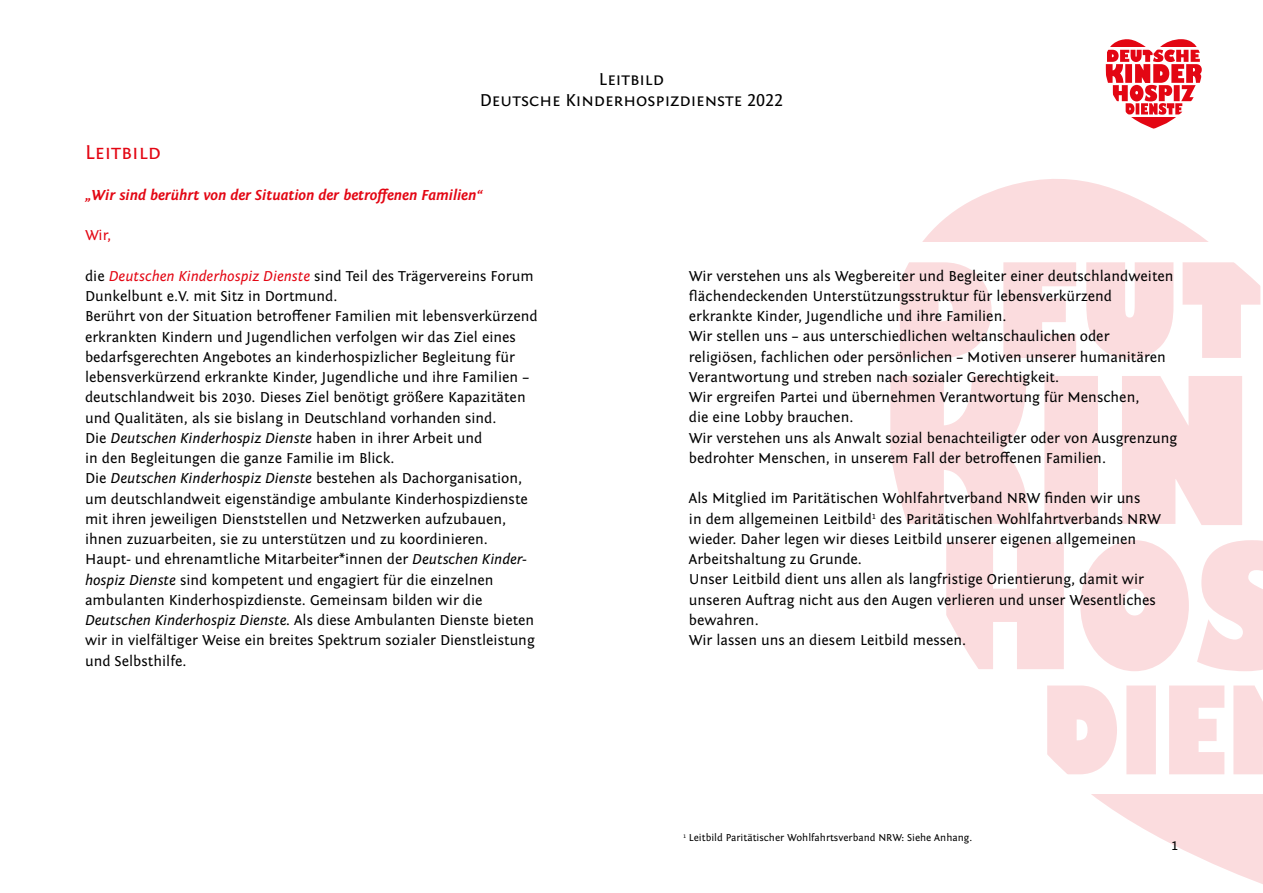
<style>
.page{position:relative;width:1263px;height:893px;background:#fff}
.page>*{position:absolute;margin:0;border:0;box-sizing:border-box;transform-origin:0 0}
.t1{font:21px "Fontin Sans Small Caps";color:#e30613}
.t2{font:18px/21.6px "Fontin Sans Small Caps";color:#000;text-align:center}
.t3{font:15px/20.2px "Fontin Sans";color:#000}
.t4{font:italic 700 15px "Fontin Sans";color:#e30613}
.t5{font:15px "Fontin Sans";color:#e30613}
.t6{font:10.5px "Fontin Sans";color:#000}
.s1{font-style:italic;color:#e30613}
.s2{font-style:italic}
</style>
<div class="page">
<svg style="left:1047px;top:685px;width:216px;height:90px"></svg>
<svg style="left:946px;top:540px;width:317px;height:131px"></svg>
<svg style="left:890px;top:376px;width:352px;height:149px;fill:#fbdcde"></svg>
<svg style="left:900px;top:262px;width:361px;height:97px"></svg>
<svg style="left:923px;top:179px;width:284px;height:62px;fill:#fbdcde"></svg>
<svg style="left:1091px;top:794px;width:172px;height:90px;fill:#fbdcde"></svg>
<svg style="left:1106px;top:50px;width:96px;height:65px"></svg>
<svg style="left:1110px;top:39px;width:87px;height:8px"></svg>
<svg style="left:1131px;top:117px;width:45px;height:12px"></svg>
<p class="t2" style="left:480px;top:68px;width:305px">Leitbild<br>Deutsche Kinderhospizdienste 2022</p>
<h1 class="t1" style="left:85px;top:141px;width:77px">Leitbild</h1>
<p class="t4" style="left:85px;top:187px;width:399px">„Wir sind berührt von der Situation der betroffenen Familien“</p>
<p class="t5" style="left:85px;top:227px;width:28px">Wir,</p>
<p class="t3" style="left:85px;top:266px;width:454px">die <span class="s1">Deutschen Kinderhospiz Dienste</span> sind Teil des Trägervereins Forum Dunkelbunt e.V. mit Sitz in Dortmund.<br>Berührt von der Situation betroffener Familien mit lebensverkürzend erkrankten Kindern und Jugendlichen verfolgen wir das Ziel eines bedarfsgerechten Angebotes an kinderhospizlicher Begleitung für lebensverkürzend erkrankte Kinder, Jugendliche und ihre Familien – deutschlandweit bis 2030. Dieses Ziel benötigt größere Kapazitäten und Qualitäten, als sie bislang in Deutschland vorhanden sind.<br>Die <span class="s2">Deutschen Kinderhospiz Dienste</span> haben in ihrer Arbeit und<br>in den Begleitungen die ganze Familie im Blick.<br>Die <span class="s2">Deutschen Kinderhospiz Dienste</span> bestehen als Dachorganisation, um deutschlandweit eigenständige ambulante Kinderhospizdienste mit ihren jeweiligen Dienststellen und Netzwerken aufzubauen, ihnen zuzuarbeiten, sie zu unterstützen und zu koordinieren.<br>Haupt- und ehrenamtliche Mitarbeiter*innen der <span class="s2">Deutschen Kinder&shy;hospiz Dienste</span> sind kompetent und engagiert für die einzelnen ambulanten Kinderhospizdienste. Gemeinsam bilden wir die <span class="s2">Deutschen Kinderhospiz Dienste.</span> Als diese Ambulanten Dienste bieten wir in vielfältiger Weise ein breites Spektrum sozialer Dienstleistung und Selbsthilfe.</p>
<p class="t3" style="left:689px;top:266px;width:490px">Wir verstehen uns als Wegbereiter und Begleiter einer deutschlandweiten flächendeckenden Unterstützungsstruktur für lebensverkürzend erkrankte Kinder, Jugendliche und ihre Familien.<br>Wir stellen uns – aus unterschiedlichen weltanschaulichen oder religiösen, fachlichen oder persönlichen – Motiven unserer humanitären Verantwortung und streben nach sozialer Gerechtigkeit.<br>Wir ergreifen Partei und übernehmen Verantwortung für Menschen,<br>die eine Lobby brauchen.<br>Wir verstehen uns als Anwalt sozial benachteiligter oder von Ausgrenzung bedrohter Menschen, in unserem Fall der betroffenen Familien.</p>
<p class="t3" style="left:689px;top:489px;width:474px">Als Mitglied im Paritätischen Wohlfahrtverband NRW finden wir uns<br>in dem allgemeinen Leitbild<sup>1</sup> des Paritätischen Wohlfahrtverbands NRW wieder. Daher legen wir dieses Leitbild unserer eigenen allgemeinen Arbeitshaltung zu Grunde.<br>Unser Leitbild dient uns allen als langfristige Orientierung, damit wir unseren Auftrag nicht aus den Augen verlieren und unser Wesentliches bewahren.<br>Wir lassen uns an diesem Leitbild messen.</p>
<p class="t6" style="left:684px;top:832px;width:290px"><sup>1</sup> Leitbild Paritätischer Wohlfahrtsverband NRW: Siehe Anhang.</p>
<p class="t3" style="left:1172px;top:835px;width:7px">1</p>
</div>
